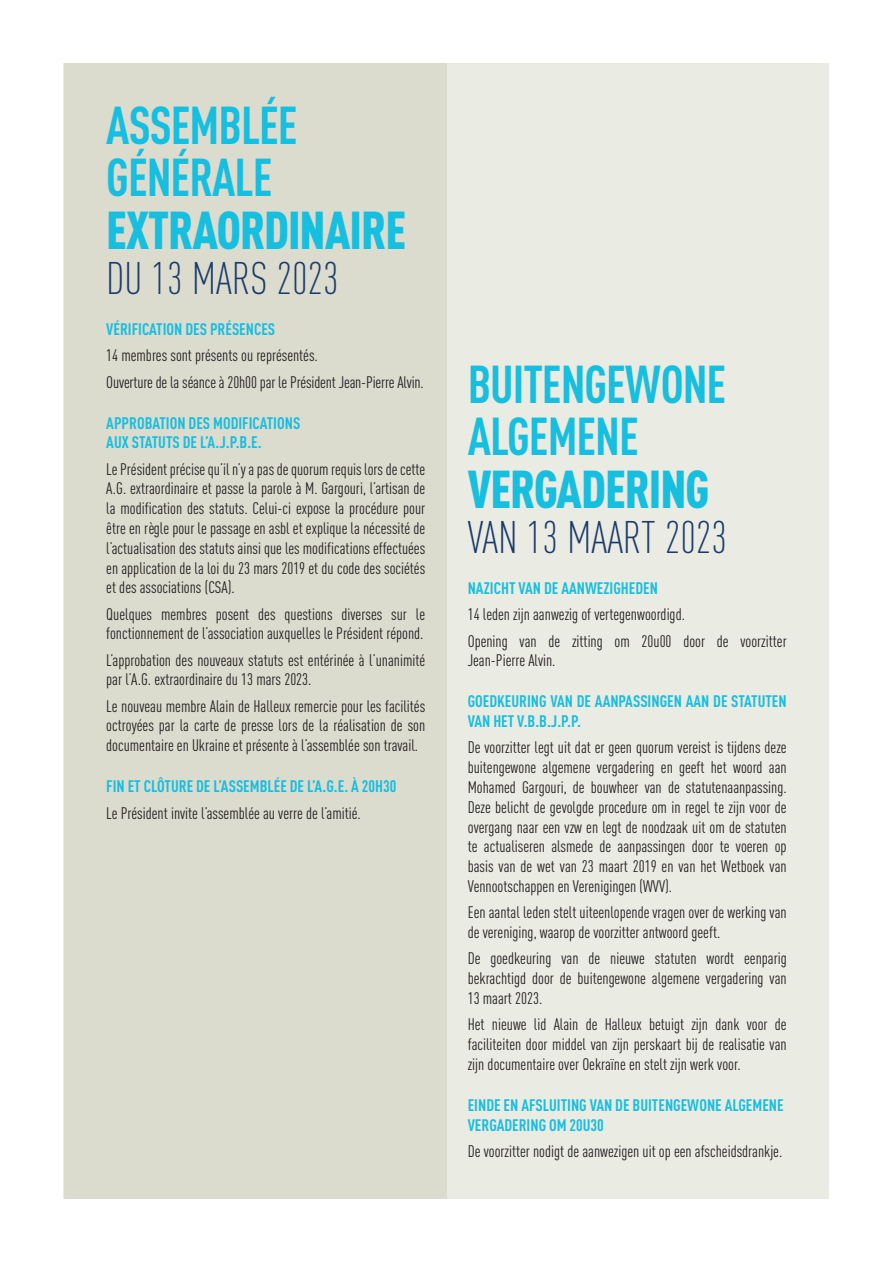
<style>
.page{position:relative;width:893px;height:1263px;background:#fff}
.page>*{position:absolute;margin:0;border:0;box-sizing:border-box;transform-origin:0 0}
.t1{font:700 52.5px/52.5px "DIN Cond";letter-spacing:-.02em;color:#16bedf;scale:.95 1}
.t2{font:300 45px "DIN Cond";color:#1b3b6b}
.t3{font:16.5px/19.8px "DIN Cond";color:#231f20;text-align:justify}
.t4{font:700 16.5px/19.8px "DIN Cond";color:#16bedf}
.s1{font-weight:900}
</style>
<div class="page">
<div style="left:64px;top:64px;width:765px;height:1135px;background:#eaebe2"></div>
<div style="left:64px;top:64px;width:382px;height:1135px;background:#dbdbce"></div>
<p class="t1" style="left:106px;top:97px;width:317px">ASSEMBLÉE<br>GÉNÉRALE<br><span class="s1">EXTRAORDINAIRE</span></p>
<p class="t2" style="left:106px;top:252px;width:234px">DU 13 MARS 2023</p>
<p class="t4" style="left:106px;top:319px;width:170px">VÉRIFICATION DES PRÉSENCES</p>
<p class="t3" style="left:106px;top:346px;width:213px">14 membres sont présents ou représentés.</p>
<p class="t3" style="left:106px;top:372px;width:319px">Ouverture de la séance à 20h00 par le Président Jean-Pierre Alvin.</p>
<p class="t4" style="left:106px;top:412px;width:195px">APPROBATION DES MODIFICATIONS<br>AUX STATUTS DE L’A.J.P.B.E.</p>
<p class="t3" style="left:106px;top:459px;width:320px">Le Président précise qu’il n’y a pas de quorum requis lors de cette A.G. extraordinaire et passe la parole à M. Gargouri, l’artisan de la modification des statuts. Celui-ci expose la procédure pour être en règle pour le passage en asbl et explique la nécessité de l’actualisation des statuts ainsi que les modifications effectuées en application de la loi du 23 mars 2019 et du code des sociétés et des associations (CSA).</p>
<p class="t3" style="left:106px;top:604px;width:320px">Quelques membres posent des questions diverses sur le fonctionnement de l’association auxquelles le Président répond.</p>
<p class="t3" style="left:106px;top:650px;width:320px">L’approbation des nouveaux statuts est entérinée à l’unanimité par l’A.G. extraordinaire du 13 mars 2023.</p>
<p class="t3" style="left:106px;top:696px;width:320px">Le nouveau membre Alain de Halleux remercie pour les facilités octroyées par la carte de presse lors de la réalisation de son documentaire en Ukraine et présente à l’assemblée son travail.</p>
<p class="t4" style="left:106px;top:776px;width:291px">FIN ET CLÔTURE DE L’ASSEMBLÉE DE L’A.G.E. À 20H30</p>
<p class="t3" style="left:106px;top:803px;width:256px">Le Président invite l’assemblée au verre de l’amitié.</p>
<p class="t1" style="left:468px;top:356px;width:274px">BUITENGEWONE<br>ALGEMENE<br><span class="s1">VERGADERING</span></p>
<p class="t2" style="left:468px;top:511px;width:261px">VAN 13 MAART 2023</p>
<p class="t4" style="left:468px;top:578px;width:192px">NAZICHT VAN DE AANWEZIGHEDEN</p>
<p class="t3" style="left:468px;top:604px;width:219px">14 leden zijn aanwezig of vertegenwoordigd.</p>
<p class="t3" style="left:468px;top:631px;width:320px">Opening van de zitting om 20u00 door de voorzitter<br>Jean-Pierre Alvin.</p>
<p class="t4" style="left:468px;top:691px;width:320px">GOEDKEURING VAN DE AANPASSINGEN AAN DE STATUTEN<br>VAN HET V.B.B.J.P.P.</p>
<p class="t3" style="left:468px;top:738px;width:320px">De voorzitter legt uit dat er geen quorum vereist is tijdens deze buitengewone algemene vergadering en geeft het woord aan Mohamed Gargouri, de bouwheer van de statutenaanpassing.<br>Deze belicht de gevolgde procedure om in regel te zijn voor de overgang naar een vzw en legt de noodzaak uit om de statuten te actualiseren alsmede de aanpassingen door te voeren op basis van de wet van 23 maart 2019 en van het Wetboek van Vennootschappen en Verenigingen (WVV).</p>
<p class="t3" style="left:468px;top:902px;width:320px">Een aantal leden stelt uiteenlopende vragen over de werking van de vereniging, waarop de voorzitter antwoord geeft.</p>
<p class="t3" style="left:468px;top:948px;width:320px">De goedkeuring van de nieuwe statuten wordt eenparig bekrachtigd door de buitengewone algemene vergadering van 13 maart 2023.</p>
<p class="t3" style="left:468px;top:1014px;width:320px">Het nieuwe lid Alain de Halleux betuigt zijn dank voor de faciliteiten door middel van zijn perskaart bij de realisatie van zijn documentaire over Oekraïne en stelt zijn werk voor.</p>
<p class="t4" style="left:468px;top:1094px;width:317px">EINDE EN AFSLUITING VAN DE BUITENGEWONE ALGEMENE<br>VERGADERING OM 20U30</p>
<p class="t3" style="left:468px;top:1141px;width:316px">De voorzitter nodigt de aanwezigen uit op een afscheidsdrankje.</p>
</div>
